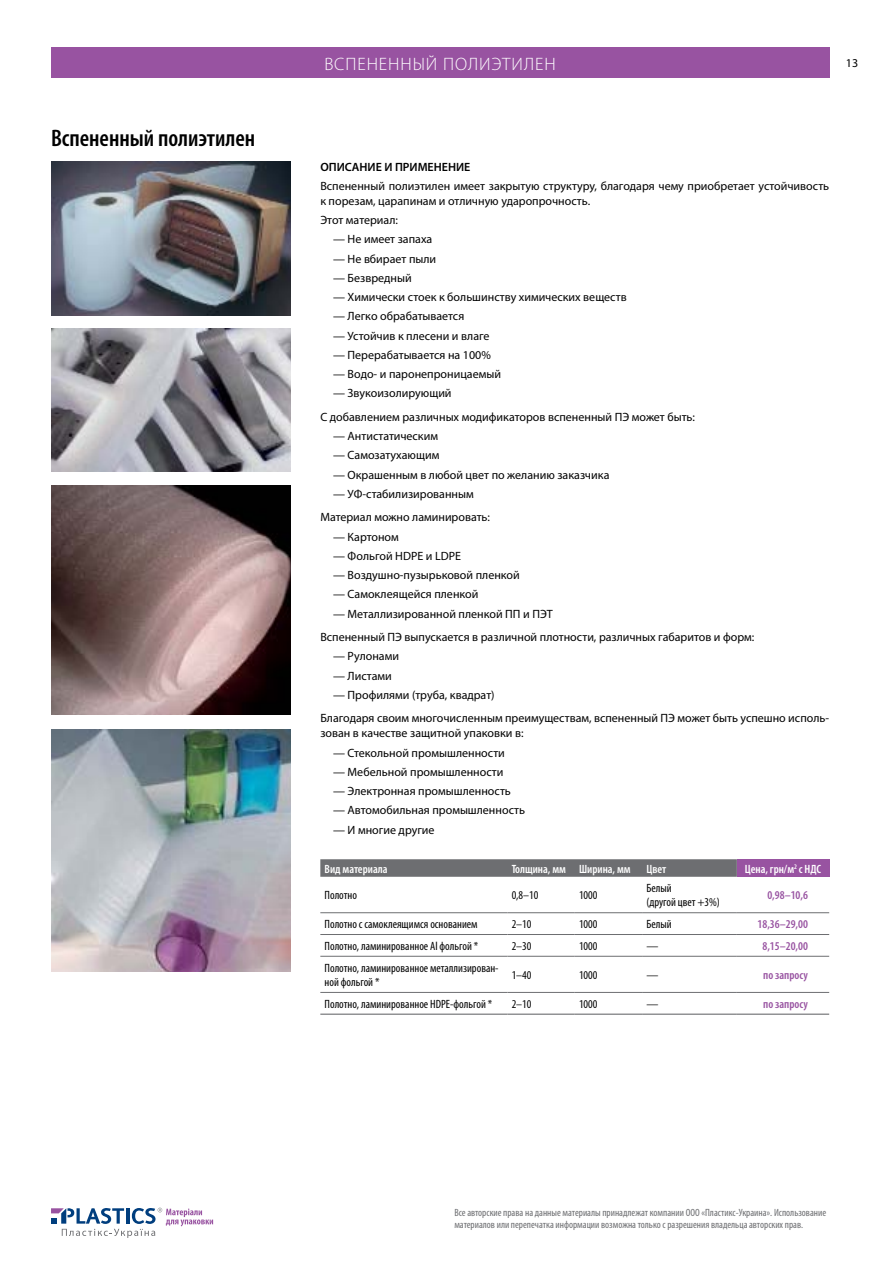
<style>
.page{position:relative;width:893px;height:1263px;background:#fff}
.page>*{position:absolute;margin:0;border:0;box-sizing:border-box;transform-origin:0 0}
.t1{font:600 condensed 24px "Myriad Pro";color:#000}
.t2{font:300 18px "Myriad Pro";letter-spacing:.05em;color:#fff}
.t3{font:12px/23.5px "Myriad Pro";color:#000}
.t4{font:condensed 12px/14.4px "Myriad Pro";color:#000}
.t5{font:600 condensed 12px "Myriad Pro";color:#fff}
.t6{font:600 condensed 12px "Myriad Pro";color:#9853a1}
.t7{font:600 12px "Myriad Pro";color:#000}
.t8{font:condensed 10.5px/12.6px "Myriad Pro";color:#6d6e71}
</style>
<div class="page">
<svg style="left:51px;top:1208px;width:162px;height:30px"></svg>
<div style="left:51px;top:48px;width:778px;height:30px;background:#9853a1"></div>
<svg style="left:320px;top:859px;width:417px;height:18px;background:#717274"></svg>
<div style="left:737px;top:859px;width:92px;height:18px;background:#9853a1"></div>
<hr style="left:575px;top:912px;width:67px;height:1px;background:#6d6e71">
<hr style="left:642px;top:912px;width:95px;height:1px;background:#6d6e71">
<hr style="left:737px;top:912px;width:92px;height:1px;background:#6d6e71">
<hr style="left:575px;top:934px;width:67px;height:1px;background:#6d6e71">
<hr style="left:642px;top:934px;width:95px;height:1px;background:#6d6e71">
<hr style="left:737px;top:934px;width:92px;height:1px;background:#6d6e71">
<hr style="left:575px;top:956px;width:67px;height:1px;background:#6d6e71">
<hr style="left:642px;top:956px;width:95px;height:1px;background:#6d6e71">
<hr style="left:737px;top:956px;width:92px;height:1px;background:#6d6e71">
<hr style="left:575px;top:992px;width:67px;height:1px;background:#6d6e71">
<hr style="left:642px;top:992px;width:95px;height:1px;background:#6d6e71">
<hr style="left:737px;top:992px;width:92px;height:1px;background:#6d6e71">
<hr style="left:507px;top:912px;width:68px;height:1px;background:#6d6e71">
<hr style="left:507px;top:934px;width:68px;height:1px;background:#6d6e71">
<hr style="left:507px;top:956px;width:68px;height:1px;background:#6d6e71">
<hr style="left:507px;top:992px;width:68px;height:1px;background:#6d6e71">
<hr style="left:320px;top:912px;width:187px;height:1px;background:#6d6e71">
<hr style="left:320px;top:934px;width:187px;height:1px;background:#6d6e71">
<hr style="left:320px;top:956px;width:187px;height:1px;background:#6d6e71">
<hr style="left:320px;top:992px;width:187px;height:1px;background:#6d6e71">
<hr style="left:320px;top:1013px;width:187px;height:2px;background:#6d6e71">
<hr style="left:507px;top:1013px;width:68px;height:2px;background:#6d6e71">
<hr style="left:575px;top:1013px;width:67px;height:2px;background:#6d6e71">
<hr style="left:642px;top:1013px;width:95px;height:2px;background:#6d6e71">
<hr style="left:737px;top:1013px;width:92px;height:2px;background:#6d6e71">
<img style="left:51px;top:162px;width:240px;height:153px">
<img style="left:51px;top:485px;width:240px;height:230px">
<img style="left:51px;top:328px;width:240px;height:144px">
<img style="left:51px;top:729px;width:240px;height:242px">
<h1 class="t1" style="left:51px;top:124px;width:206px">Вспененный полиэтилен</h1>
<h2 class="t2" style="left:324px;top:54px;width:233px">ВСПЕНЕННЫ Й ПОЛИЭТИЛЕН</h2>
<p class="t3" style="left:846px;top:51px;width:14px">13</p>
<p class="t7" style="left:320px;top:159px;width:152px">ОПИСАНИЕ И ПРИМЕНЕНИЕ</p>
<p class="t3" style="left:320px;top:178px;width:510px;line-height:15px">Вспененный полиэтилен имеет закрытую структуру, благодаря чему приобретает устойчивость к порезам, царапинам и отличную ударопрочность.</p>
<p class="t3" style="left:320px;top:208px;width:79px">Этот материал:</p>
<p class="t3" style="left:333px;top:227px;width:101px">— Не имеет запаха</p>
<p class="t3" style="left:333px;top:247px;width:105px">— Не вбирает пыли</p>
<p class="t3" style="left:333px;top:266px;width:80px">— Безвредный</p>
<p class="t3" style="left:333px;top:285px;width:295px">— Химически стоек к большинству химических веществ</p>
<p class="t3" style="left:333px;top:304px;width:133px">— Легко обрабатывается</p>
<p class="t3" style="left:333px;top:324px;width:158px">— Устойчив к плесени и влаге</p>
<p class="t3" style="left:333px;top:343px;width:159px">— Перерабатывается на 100%</p>
<p class="t3" style="left:333px;top:362px;width:169px">— Водо- и паронепроницаемый</p>
<p class="t3" style="left:320px;top:381px;width:376px;text-indent:13px">— Звукоизолирующий<br>С добавлением различных модификаторов вспененный ПЭ может быть:</p>
<p class="t3" style="left:333px;top:424px;width:106px">— Антистатическим</p>
<p class="t3" style="left:333px;top:443px;width:108px">— Самозатухающим</p>
<p class="t3" style="left:333px;top:463px;width:278px">— Окрашенным в любой цвет по желанию заказчика</p>
<p class="t3" style="left:320px;top:482px;width:171px;text-align:center">— УФ-стабилизированным<br>Материал можно ламинировать:</p>
<p class="t3" style="left:333px;top:525px;width:67px">— Картоном</p>
<p class="t3" style="left:333px;top:544px;width:129px">— Фольгой HDPE и LDPE</p>
<p class="t3" style="left:333px;top:563px;width:188px">— Воздушно-пузырьковой пленкой</p>
<p class="t3" style="left:333px;top:582px;width:147px">— Самоклеящейся пленкой</p>
<p class="t3" style="left:320px;top:602px;width:435px;text-indent:13px">— Металлизированной пленкой ПП и ПЭТ<br>Вспененный ПЭ выпускается в различной плотности, различных габаритов и форм:</p>
<p class="t3" style="left:333px;top:644px;width:67px">— Рулонами</p>
<p class="t3" style="left:333px;top:664px;width:60px">— Листами</p>
<p class="t3" style="left:320px;top:683px;width:510px;text-indent:13px">— Профилями (труба, квадрат)<br>Благодаря своим многочисленным преимуществам, вспененный ПЭ может быть успешно исполь-</p>
<p class="t3" style="left:320px;top:721px;width:205px">зован в качестве защитной упаковки в:</p>
<p class="t3" style="left:333px;top:741px;width:173px">— Стекольной промышленности</p>
<p class="t3" style="left:333px;top:760px;width:172px">— Мебельной промышленности</p>
<p class="t3" style="left:333px;top:779px;width:179px">— Электронная промышленность</p>
<p class="t3" style="left:333px;top:798px;width:193px">— Автомобильная промышленность</p>
<p class="t3" style="left:333px;top:818px;width:103px">— И многие другие</p>
<p class="t5" style="left:325px;top:862px;width:64px">Вид материала</p>
<p class="t5" style="left:512px;top:862px;width:121px">Толщина, мм Ширина, мм</p>
<p class="t5" style="left:646px;top:862px;width:21px">Цвет</p>
<p class="t5" style="left:745px;top:862px;width:78px">Цена, грн/м<sup>2</sup> с НДС</p>
<p class="t4" style="left:325px;top:888px;width:34px">Полотно</p>
<p class="t4" style="left:512px;top:888px;width:28px">0,8–10</p>
<p class="t4" style="left:579px;top:888px;width:20px">1000</p>
<p class="t4" style="left:646px;top:881px;width:75px">Белый<br>(другой цвет +3%)</p>
<p class="t6" style="left:767px;top:889px;width:42px">0,98–10,6</p>
<p class="t4" style="left:325px;top:917px;width:155px">Полотно с самоклеящимся основанием</p>
<p class="t4" style="left:512px;top:917px;width:21px">2–10</p>
<p class="t4" style="left:579px;top:917px;width:20px">1000</p>
<p class="t4" style="left:646px;top:917px;width:27px">Белый</p>
<p class="t6" style="left:758px;top:917px;width:52px">18,36–29,00</p>
<p class="t4" style="left:325px;top:938px;width:155px">Полотно, ламинированное Al фольгой *</p>
<p class="t4" style="left:512px;top:938px;width:21px">2–30</p>
<p class="t4" style="left:579px;top:938px;width:20px">1000</p>
<p class="t4" style="left:646px;top:938px;width:13px">—</p>
<p class="t6" style="left:762px;top:939px;width:47px">8,15–20,00</p>
<p class="t4" style="left:325px;top:960px;width:176px">Полотно, ламинированное металлизирован&shy;ной фольгой *</p>
<p class="t4" style="left:512px;top:967px;width:21px">1–40</p>
<p class="t4" style="left:579px;top:967px;width:20px">1000</p>
<p class="t4" style="left:646px;top:967px;width:13px">—</p>
<p class="t6" style="left:763px;top:968px;width:46px">по запросу</p>
<p class="t4" style="left:325px;top:996px;width:169px">Полотно, ламинированное HDPE-фольгой *</p>
<p class="t4" style="left:512px;top:996px;width:21px">2–10</p>
<p class="t4" style="left:579px;top:996px;width:20px">1000</p>
<p class="t4" style="left:646px;top:996px;width:13px">—</p>
<p class="t6" style="left:763px;top:997px;width:46px">по запросу</p>
<p class="t8" style="left:454px;top:1206px;width:373px">Все авторские права на данные материалы принадлежат компании ООО «Пластикс-Украина». Использование материалов или перепечатка информации возможна только с разрешения владельца авторских прав.</p>
</div>
